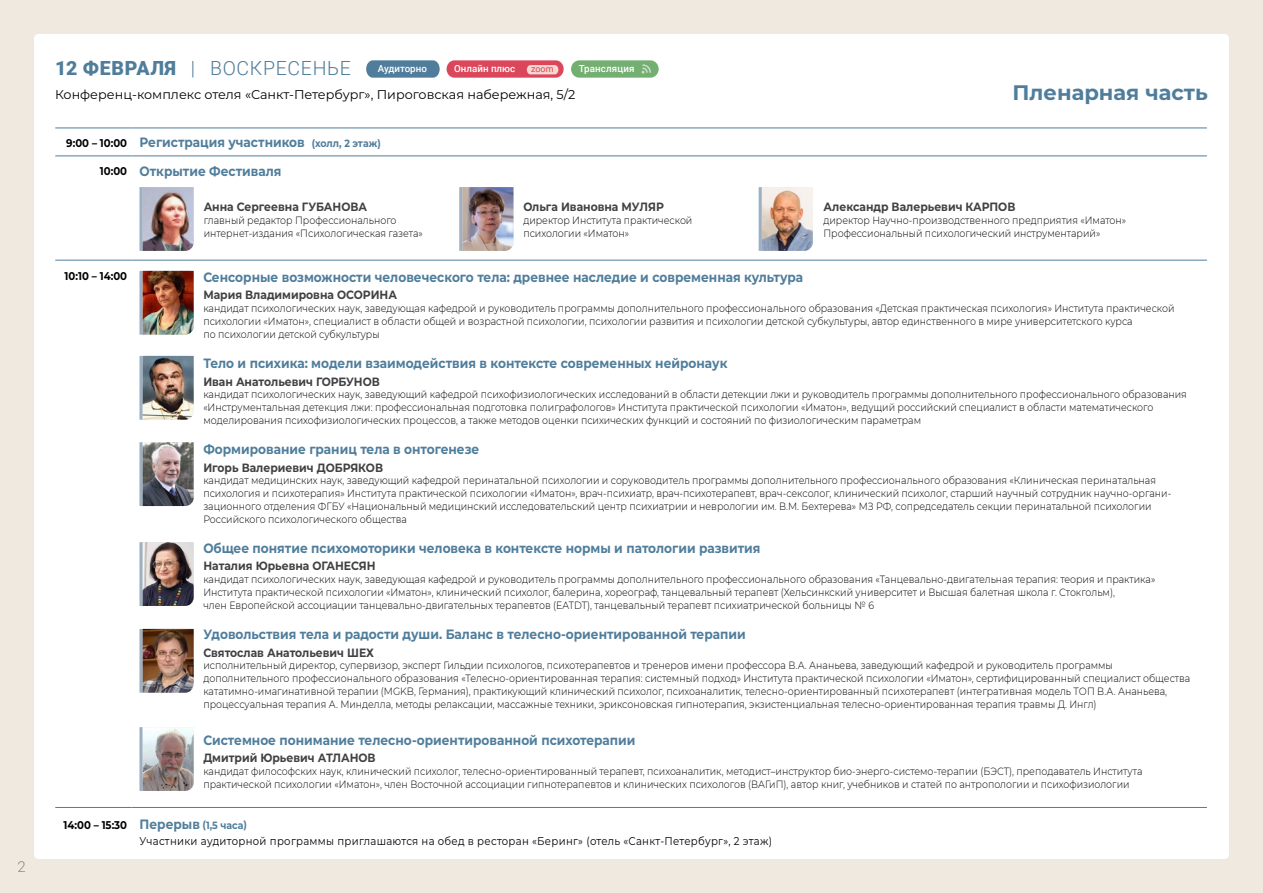
<style>
.page{position:relative;width:1263px;height:893px;background:#efe9e0}
.page>*{position:absolute;margin:0;border:0;box-sizing:border-box;transform-origin:0 0}
.t1{font:700 21px "Montserrat";color:#4f7d9b}
.t2{font:300 19.5px "Roboto";letter-spacing:.035em;color:#4f7d9b}
.t3{font:300 15px "Roboto";color:#92877d}
.t4{font:700 13.5px/28.8px "Montserrat";color:#4f7d9b;scale:.9 1}
.t5{font:12.75px "Montserrat";color:#000}
.t6{font:700 12px "Montserrat";color:#414042;scale:.9 1}
.t7{font:11.25px/16px "Montserrat";letter-spacing:.03em;color:#000;scale:.9 1}
.t8{font:700 11.25px "Montserrat";color:#000;scale:.9 1}
.t9{font:300 10.5px/12.8px "Montserrat";color:#000;scale:.9 1}
.t10{font:500 9.75px "Roboto";color:#fff}
.t11{font:9px "Roboto";color:#db465a}
.s1{font-weight:900}
.s2{font-size:11.25px;color:#000}
.s3{font-size:10.5px}
.s4{font-weight:700}
.s5{font-weight:700;font-size:13.5px;color:#4f7d9b}
.s6{font-weight:700;font-size:10.5px;color:#4f7d9b}
</style>
<div class="page">
<div style="left:34px;top:34px;width:1195px;height:825px;background:#fff;border-radius:4px"></div>
<div style="left:571px;top:60px;width:88px;height:18px;background:#74af72;border-radius:8px"></div>
<svg style="left:642px;top:64px;width:9px;height:10px"></svg>
<hr style="left:55px;top:260px;width:76px;height:1px;background:#4f7d9b">
<hr style="left:131px;top:260px;width:1076px;height:1px;background:#4f7d9b">
<hr style="left:55px;top:128px;width:76px;height:1px;background:#4f7d9b">
<hr style="left:131px;top:128px;width:1076px;height:1px;background:#4f7d9b">
<hr style="left:55px;top:156px;width:76px;height:1px;background:#4f7d9b">
<hr style="left:131px;top:156px;width:1076px;height:1px;background:#4f7d9b">
<hr style="left:55px;top:807px;width:76px;height:1px;background:#4f7d9b">
<hr style="left:131px;top:807px;width:1076px;height:1px;background:#4f7d9b">
<svg style="left:366px;top:60px;width:74px;height:18px"></svg>
<div style="left:447px;top:60px;width:117px;height:18px;background:#db465a;border-radius:8px"></div>
<svg style="left:527px;top:65px;width:31px;height:9px"></svg>
<svg style="left:139px;top:271px;width:4px;height:64px"></svg>
<img style="left:143px;top:271px;width:51px;height:64px">
<svg style="left:139px;top:356px;width:4px;height:64px"></svg>
<img style="left:143px;top:356px;width:51px;height:64px">
<svg style="left:139px;top:442px;width:4px;height:64px"></svg>
<img style="left:143px;top:442px;width:51px;height:64px">
<svg style="left:139px;top:542px;width:4px;height:64px"></svg>
<img style="left:143px;top:542px;width:51px;height:64px">
<svg style="left:139px;top:629px;width:4px;height:64px"></svg>
<img style="left:143px;top:629px;width:51px;height:64px">
<svg style="left:139px;top:727px;width:4px;height:64px"></svg>
<img style="left:143px;top:727px;width:51px;height:64px">
<svg style="left:139px;top:187px;width:4px;height:64px"></svg>
<img style="left:143px;top:187px;width:51px;height:64px">
<svg style="left:459px;top:187px;width:3px;height:64px"></svg>
<img style="left:462px;top:187px;width:51px;height:64px">
<svg style="left:759px;top:187px;width:3px;height:64px"></svg>
<img style="left:762px;top:187px;width:51px;height:64px">
<h3 class="t3" style="left:18px;top:856px;width:10px">2</h3>
<h2 class="t2" style="left:55px;top:55px;width:297px"><span class="s1">12 ФЕВРАЛЯ</span> | ВОСКРЕСЕНЬЕ</h2>
<p class="t5" style="left:55px;top:86px;width:522px">Конференц-комплекс отеля «Санкт-Петербург», Пироговская набережная, 5/2</p>
<h1 class="t1" style="left:1012px;top:78px;width:197px">Пленарная часть</h1>
<p class="t10" style="left:378px;top:62px;width:51px">Аудиторно</p>
<p class="t10" style="left:454px;top:62px;width:63px">Онлайн плюс</p>
<p class="t11" style="left:531px;top:63px;width:24px">zoom</p>
<p class="t10" style="left:579px;top:62px;width:57px">Трансляция</p>
<p class="t4" style="left:100px;top:128px;width:313px;text-indent:-34px"><span class="s2">9:00 – 10:00</span> Регистрация участников <span class="s3">(холл, 2 этаж)<br></span><span class="s2">10:00</span> Открытие Фестиваля</p>
<p class="t6" style="left:204px;top:199px;width:183px">Анна Сергеевна ГУБАНОВА</p>
<p class="t9" style="left:204px;top:214px;width:245px">главный редактор Профессионального интернет-издания «Психологическая газета»</p>
<p class="t6" style="left:523px;top:199px;width:158px">Ольга Ивановна МУЛЯР</p>
<p class="t9" style="left:523px;top:214px;width:189px">директор Института практической психологии «Иматон»</p>
<p class="t6" style="left:823px;top:199px;width:215px">Александр Валерьевич КАРПОВ</p>
<p class="t9" style="left:823px;top:214px;width:338px">директор Научно-производственного предприятия «Иматон»<br>Профессиональный психологический инструментарий»</p>
<p class="t8" style="left:65px;top:267px;width:71px">10:10 – 14:00</p>
<p class="t4" style="left:203px;top:262px;width:668px">Сенсорные возможности человеческого тела: древнее наследие и современная культура</p>
<p class="t6" style="left:203px;top:287px;width:217px">Мария Владимировна ОСОРИНА</p>
<p class="t9" style="left:203px;top:302px;width:1081px">кандидат психологических наук, заведующая кафедрой и руководитель программы дополнительного профессионального образования «Детская практическая психология» Института практической психологии «Иматон», специалист в области общей и возрастной психологии, психологии развития и психологии детской субкультуры, автор единственного в мире университетского курса<br>по психологии детской субкультуры</p>
<p class="t4" style="left:203px;top:348px;width:584px">Тело и психика: модели взаимодействия в контексте современных нейронаук</p>
<p class="t6" style="left:203px;top:373px;width:198px">Иван Анатольевич ГОРБУНОВ</p>
<p class="t9" style="left:203px;top:388px;width:1094px">кандидат психологических наук, заведующий кафедрой психофизиологических исследований в области детекции лжи и руководитель программы дополнительного профессионального образования «Инструментальная детекция лжи: профессиональная подготовка полиграфологов» Института практической психологии «Иматон», ведущий российский специалист в области математического моделирования психофизиологических процессов, а также методов оценки психических функций и состояний по физиологическим параметрам</p>
<p class="t4" style="left:203px;top:434px;width:308px">Формирование границ тела в онтогенезе</p>
<p class="t6" style="left:203px;top:459px;width:201px">Игорь Валериевич ДОБРЯКОВ</p>
<p class="t9" style="left:203px;top:474px;width:1077px">кандидат медицинских наук, заведующий кафедрой перинатальной психологии и соруководитель программы дополнительного профессионального образования «Клиническая перинатальная психология и психотерапия» Института практической психологии «Иматон», врач-психиатр, врач-психотерапевт, врач-сексолог, клинический психолог, старший научный сотрудник научно-органи&shy;зационного отделения ФГБУ «Национальный медицинский исследовательский центр психиатрии и неврологии им. В.М. Бехтерева» МЗ РФ, сопредседатель секции перинатальной психологии Российского психологического общества</p>
<p class="t4" style="left:203px;top:533px;width:620px">Общее понятие психомоторики человека в контексте нормы и патологии развития</p>
<p class="t6" style="left:203px;top:558px;width:193px">Наталия Юрьевна ОГАНЕСЯН</p>
<p class="t9" style="left:203px;top:573px;width:1059px">кандидат психологических наук, заведующая кафедрой и руководитель программы дополнительного профессионального образования «Танцевально-двигательная терапия: теория и практика»<br>Института практической психологии «Иматон», клинический психолог, балерина, хореограф, танцевальный терапевт (Хельсинкский университет и Высшая балетная школа г. Стокгольм),<br>член Европейской ассоциации танцевально-двигательных терапевтов (EATDT), танцевальный терапевт психиатрической больницы № 6</p>
<p class="t4" style="left:203px;top:619px;width:604px">Удовольствия тела и радости души. Баланс в телесно-ориентированной терапии</p>
<p class="t6" style="left:203px;top:644px;width:191px">Святослав Анатольевич ШЕХ</p>
<p class="t9" style="left:203px;top:659px;width:1098px">исполнительный директор, супервизор, эксперт Гильдии психологов, психотерапевтов и тренеров имени профессора В.А. Ананьева, заведующий кафедрой и руководитель программы дополнительного профессионального образования «Телесно-ориентированная терапия: системный подход» Института практической психологии «Иматон», сертифицированный специалист общества кататимно-имагинативной терапии (MGKB, Германия), практикующий клинический психолог, психоаналитик, телесно-ориентированный психотерапевт (интегративная модель ТОП В.А. Ананьева, процессуальная терапия А. Минделла, методы релаксации, массажные техники, эриксоновская гипнотерапия, экзистенциальная телесно-ориентированная терапия травмы Д. Ингл)</p>
<p class="t4" style="left:203px;top:725px;width:482px">Системное понимание телесно-ориентированной психотерапии</p>
<p class="t6" style="left:203px;top:749px;width:193px">Дмитрий Юрьевич АТЛАНОВ</p>
<p class="t9" style="left:203px;top:765px;width:1045px">кандидат философских наук, клинический психолог, телесно-ориентированный терапевт, психоаналитик, методист–инструктор био-энерго-системо-терапии (БЭСТ), преподаватель Института практической психологии «Иматон», член Восточной ассоциации гипнотерапевтов и клинических психологов (ВАГиП), автор книг, учебников и статей по антропологии и психофизиологии</p>
<p class="t7" style="left:140px;top:816px;width:704px;text-indent:-76px"><span class="s4">14:00 – 15:30</span> <span class="s5">Перерыв</span> <span class="s6">(1,5 часа)<br></span>Участники аудиторной программы приглашаются на обед в ресторан «Беринг» (отель «Санкт-Петербург», 2 этаж)</p>
</div>
